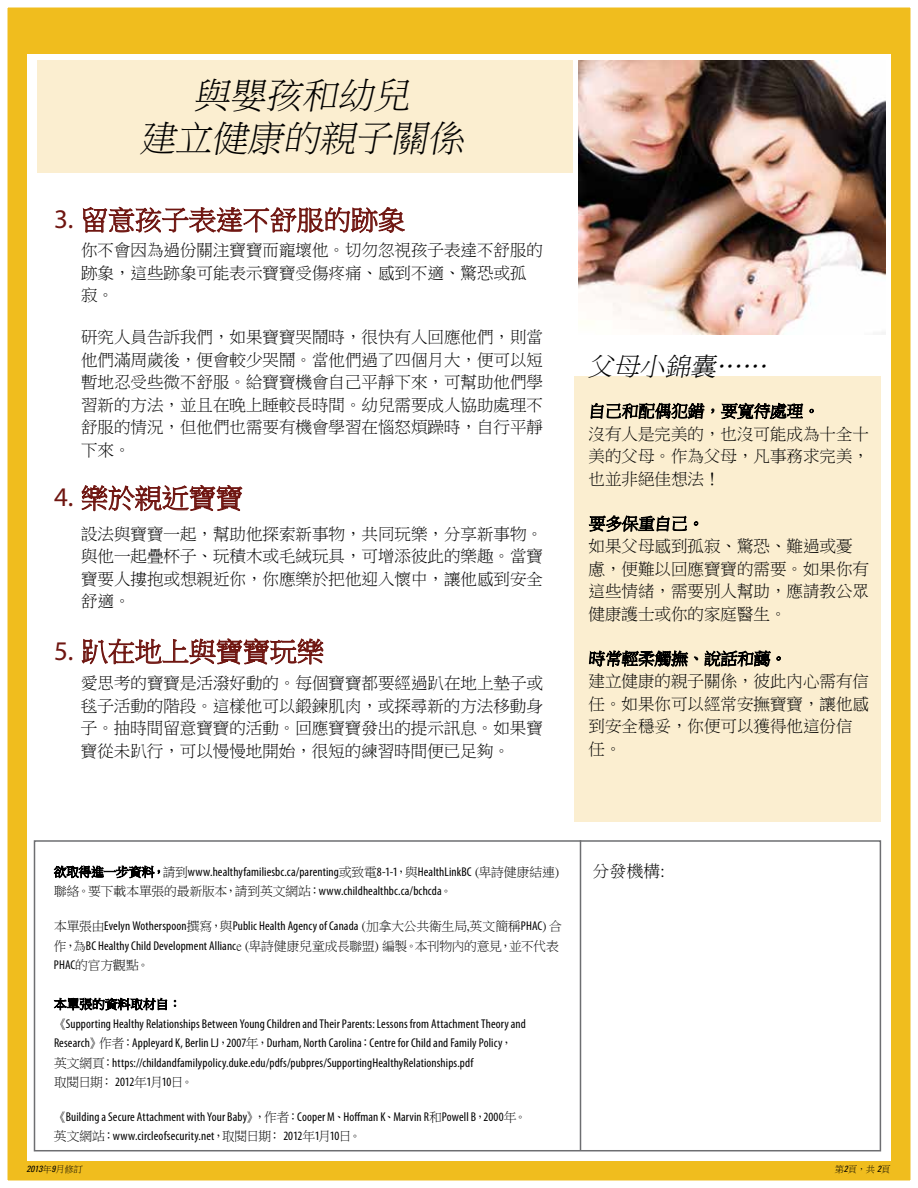
<style>
.page{position:relative;width:918px;height:1188px;background:#fff}
.page>*{position:absolute;margin:0;border:0;box-sizing:border-box;transform-origin:0 0}
.t1{font:italic 36px/43.2px "P Ming Li U";color:#000;text-align:center}
.t2{font:27px "P Ming Li U";color:#6f1611}
.t3{font:italic 25.5px "P Ming Li U";color:#000}
.t4{font:16.5px/22.5px "P Ming Li U";color:#000}
.t5{font:condensed 12.75px/19.5px "Myriad Pro";letter-spacing:.01em;color:#000}
.t6{font:12.75px "P Ming Li U";letter-spacing:-.015em;color:#000}
.t7{font:italic condensed 9px "Univers";color:#000}
.t8{font:9px "P Ming Li U";color:#000}
.s1{font-family:"Myriad Pro"}
.s2{font-family:"P Ming Li U";font-stretch:normal}
.s3{font-family:"Myriad Pro";font-stretch:condensed}
.s4{font-family:"P Ming Li U";font-style:normal;font-stretch:normal}
.s5{font-family:"Univers";font-style:italic;font-stretch:condensed}
</style>
<div class="page">
<div style="left:4px;top:4px;width:910px;height:1180px;background:#f0bd1e"></div>
<div style="left:0;top:0;width:918px;height:1188px;border:8px solid #fff"></div>
<div style="left:27px;top:54px;width:864px;height:1107px;background:#fff"></div>
<div style="left:34px;top:840px;width:847px;height:311px;border:2px solid #6d6e71"></div>
<svg style="left:82px;top:638px;width:241px;height:27px"></svg>
<svg style="left:81px;top:485px;width:161px;height:26px"></svg>
<svg style="left:54px;top:866px;width:106px;height:12px"></svg>
<svg style="left:54px;top:998px;width:113px;height:13px"></svg>
<svg style="left:174px;top:1000px;width:2px;height:7px"></svg>
<svg style="left:83px;top:207px;width:322px;height:26px"></svg>
<div style="left:575px;top:376px;width:306px;height:446px;background:#fbeed0"></div>
<svg style="left:591px;top:402px;width:113px;height:18px"></svg>
<svg style="left:711px;top:409px;width:3px;height:5px"></svg>
<svg style="left:721px;top:403px;width:82px;height:17px"></svg>
<svg style="left:810px;top:409px;width:4px;height:4px"></svg>
<svg style="left:589px;top:515px;width:98px;height:17px"></svg>
<svg style="left:694px;top:521px;width:4px;height:5px"></svg>
<svg style="left:589px;top:650px;width:99px;height:17px"></svg>
<svg style="left:705px;top:651px;width:66px;height:16px"></svg>
<svg style="left:777px;top:656px;width:4px;height:5px"></svg>
<img style="left:579px;top:60px;width:306px;height:274px">
<div style="left:37px;top:60px;width:535px;height:113px;background:#fbeed0"></div>
<hr style="left:580px;top:840px;width:1px;height:310px;background:#6d6e71">
<h1 class="t1" style="left:140px;top:73px;width:332px">與嬰孩和幼兒<br>建立健康的親子關係</h1>
<h2 class="t2" style="left:54px;top:207px;width:352px"><span class="s1">3.</span> 留意孩子表達不舒服的跡象</h2>
<p class="t4" style="left:81px;top:239px;width:463px">你不會因為過份關注寶寶而寵壞他。切勿忽視孩子表達不舒服的跡象，這些跡象可能表示寶寶受傷疼痛、感到不適、驚恐或孤寂。</p>
<p class="t4" style="left:81px;top:326px;width:464px;text-align:justify">研究人員告訴我們，如果寶寶哭鬧時，很快有人回應他們，則當他們滿周歲後，便會較少哭鬧。當他們過了四個月大，便可以短暫地忍受些微不舒服。給寶寶機會自己平靜下來，可幫助他們學習新的方法，並且在晚上睡較長時間。幼兒需要成人協助處理不舒服的情況，但他們也需要有機會學習在惱怒煩躁時，自行平靜下來。</p>
<h2 class="t2" style="left:54px;top:485px;width:190px"><span class="s1">4.</span> 樂於親近寶寶</h2>
<p class="t4" style="left:81px;top:522px;width:463px;text-align:justify">設法與寶寶一起，幫助他探索新事物，共同玩樂，分享新事物。與他一起疊杯子、玩積木或毛絨玩具，可增添彼此的樂趣。當寶寶要人摟抱或想親近你，你應樂於把他迎入懷中，讓他感到安全舒適。</p>
<h2 class="t2" style="left:54px;top:638px;width:271px"><span class="s1">5.</span> 趴在地上與寶寶玩樂</h2>
<p class="t4" style="left:81px;top:672px;width:464px;text-align:justify">愛思考的寶寶是活潑好動的。每個寶寶都要經過趴在地上墊子或毯子活動的階段。這樣他可以鍛鍊肌肉，或探尋新的方法移動身子。抽時間留意寶寶的活動。回應寶寶發出的提示訊息。如果寶寶從未趴行，可以慢慢地開始，很短的練習時間便已足夠。</p>
<h3 class="t3" style="left:589px;top:353px;width:184px">父母小錦囊……</h3>
<p class="t4" style="left:589px;top:400px;width:282px">自己和配偶犯錯，要寬待處理。<br>沒有人是完美的，也沒可能成為十全十美的父母。作為父母，凡事務求完美，也並非絕佳想法！</p>
<p class="t4" style="left:589px;top:512px;width:282px">要多保重自己。<br>如果父母感到孤寂、驚恐、難過或憂慮，便難以回應寶寶的需要。如果你有這些情緒，需要別人幫助，應請教公眾健康護士或你的家庭醫生。</p>
<p class="t4" style="left:589px;top:647px;width:282px">時常輕柔觸撫、說話和藹。<br>建立健康的親子關係，彼此內心需有信任。如果你可以經常安撫寶寶，讓他感到安全穩妥，你便可以獲得他這份信任。</p>
<p class="t5" style="left:54px;top:862px;width:507px"><span class="s2">欲取得進一步資料，請到</span>www.healthyfamiliesbc.ca/parenting<span class="s2">或致電</span>8-1-1<span class="s2">，與</span>HealthLinkBC <span class="s2">(卑詩健康結連)聯絡。要下載本單張的最新版本，請到英文網站：</span>www.childhealthbc.ca/bchcda<span class="s2">。</span></p>
<p class="t5" style="left:54px;top:916px;width:510px"><span class="s2">本單張由</span>Evelyn Wotherspoon<span class="s2">撰寫，與</span>Public Health Agency of Canada <span class="s2">(加拿大公共衛生局,英文簡稱</span>PHAC<span class="s2">) 合作，為</span>BC Healthy Child Development Allianc<span class="s2">e (卑詩健康兒童成長聯盟) 編製。本刊物內的意見，並不代表</span></p>
<p class="t6" style="left:54px;top:959px;width:97px"><span class="s3">PHAC</span>的官方觀點。</p>
<p class="t5" style="left:54px;top:1013px;width:474px"><span class="s2">《</span>Supporting Healthy Relationships Between Young Children and Their Parents: Lessons from Attachment Theory and<br>Research<span class="s2">》作者：</span>Appleyard K, Berlin LJ<span class="s2">，</span>2007<span class="s2">年，</span>Durham, North Carolina<span class="s2">：</span>Centre for Child and Family Policy<span class="s2">，英文網頁：</span>https://childandfamilypolicy.duke.edu/pdfs/pubpres/SupportingHealthyRelationships.pdf</p>
<p class="t6" style="left:54px;top:1076px;width:141px">取閱日期： <span class="s3">2012</span>年<span class="s3">1</span>月<span class="s3">10</span>日。</p>
<p class="t5" style="left:54px;top:1107px;width:474px"><span class="s2">《</span>Building a Secure Attachment with Your Baby<span class="s2">》，作者：</span>Cooper M<span class="s2">、</span>Hoffman K<span class="s2">、</span>Marvin R<span class="s2">和</span>Powell B<span class="s2">，</span>2000<span class="s2">年。英文網站：</span>www.circleofsecurity.net<span class="s2">，取閱日期：</span> 2012<span class="s2">年</span>1<span class="s2">月</span>10<span class="s2">日。</span></p>
<p class="t4" style="left:593px;top:860px;width:73px">分發機構:</p>
<p class="t7" style="left:26px;top:1163px;width:58px">2013<span class="s4">年</span>9<span class="s4">月修訂</span></p>
<p class="t8" style="left:835px;top:1165px;width:58px">第<span class="s5">2</span>頁，共 <span class="s5">2</span>頁</p>
</div>
